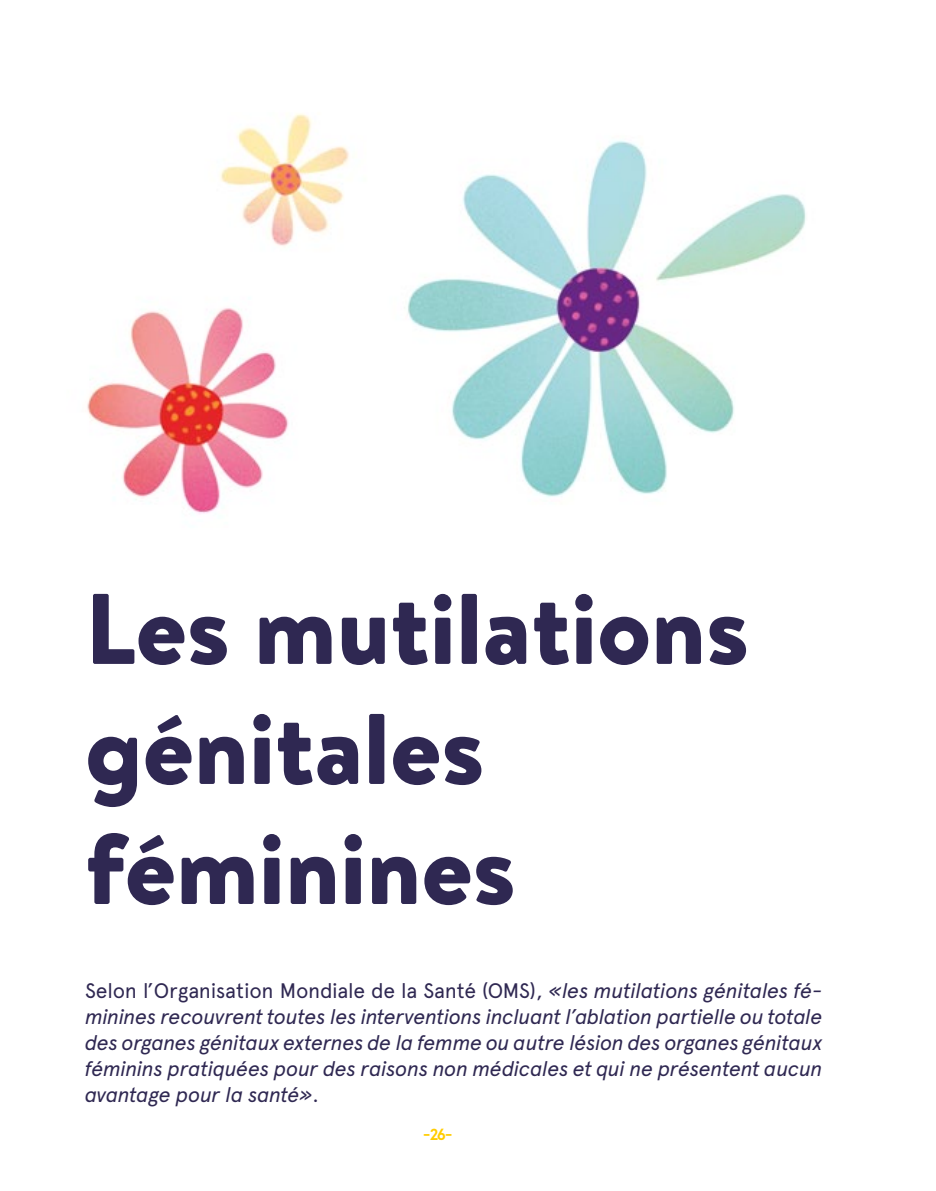
<style>
.page{position:relative;width:936px;height:1191px;background:#fff}
.page>*{position:absolute;margin:0;border:0;box-sizing:border-box;transform-origin:0 0}
.t1{font:900 100px/120px "Brandon Text";color:#2f2852}
.t2{font:italic 21px/26px "Apercu";letter-spacing:-.02em;color:#2f2852;text-align:justify}
.t3{font:700 16px "Apercu Mono";color:#fc0}
.s1{font-style:normal}
</style>
<div class="page">
<img style="left:87px;top:113px;width:719px;height:401px">
<h1 class="t1" style="left:85px;top:567px;width:665px">Les mutilations génitales féminines</h1>
<p class="t2" style="left:85px;top:975px;width:739px"><span class="s1">Selon l’Organisation Mondiale de la Santé (OMS),</span> «les mutilations génitales fé&shy;minines recouvrent toutes les interventions incluant l’ablation partielle ou totale des organes génitaux externes de la femme ou autre lésion des organes génitaux féminins pratiquées pour des raisons non médicales et qui ne présentent aucun avantage pour la santé»<span class="s1">.</span></p>
<p class="t3" style="left:422px;top:1122px;width:33px">-26-</p>
</div>
